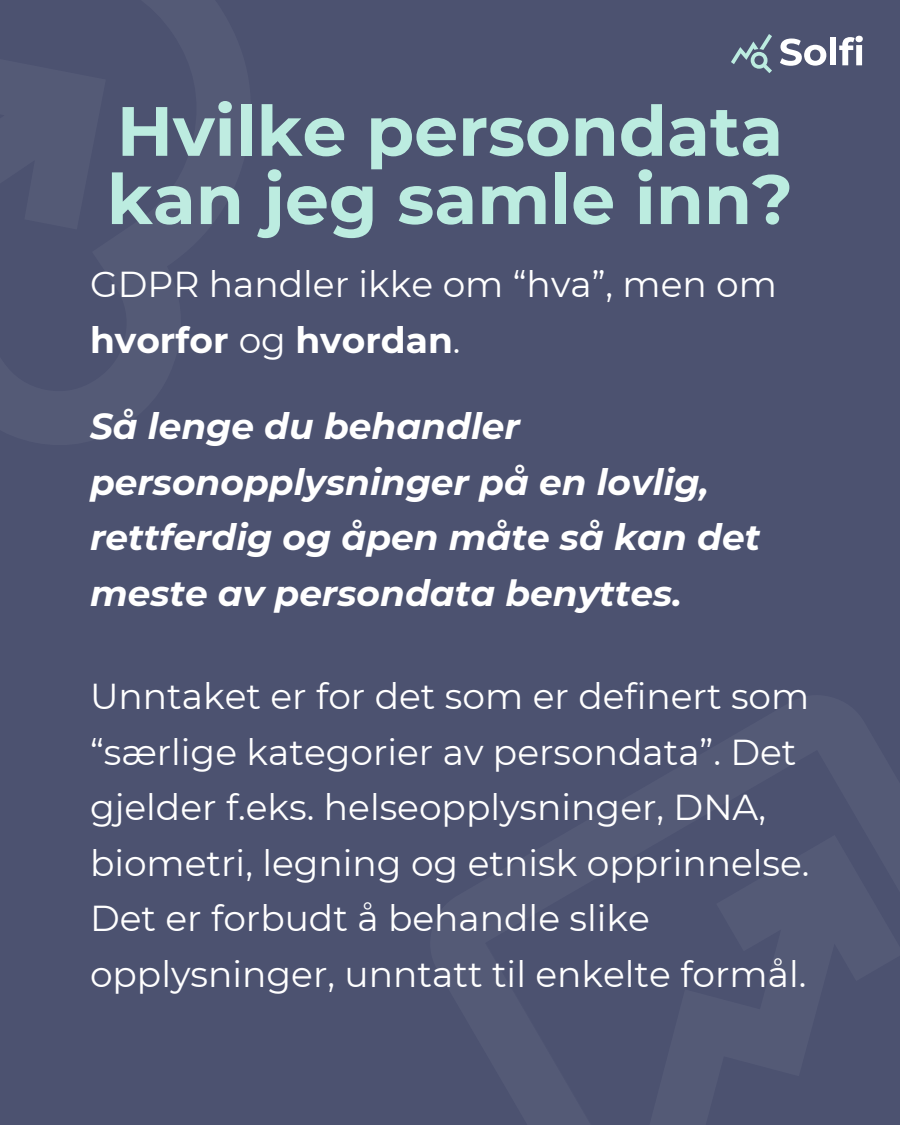
<style>
.page{position:relative;width:900px;height:1125px;background:#4c5270}
.page>*{position:absolute;margin:0;border:0;box-sizing:border-box;transform-origin:0 0}
.t1{font:700 69.6px/68.2px "Montserrat";color:#bcece0}
.t2{font:36px/55.5px "Montserrat";color:#fff}
.t3{font:italic 700 36px/55.5px "Montserrat";color:#fff}
.s1{font-weight:700}
</style>
<div class="page">
<svg style="left:731px;top:34px;width:41px;height:39px"></svg>
<svg style="left:780px;top:39px;width:46px;height:27px"></svg>
<div style="left:830px;top:37px;width:6px;height:28px;background:#fff"></div>
<svg style="left:839px;top:36px;width:24px;height:29px"></svg>
<p class="t1" style="left:107px;top:97px;width:688px">Hvilke persondata kan jeg samle inn?</p>
<h1 class="t2" style="left:90px;top:257px;width:689px">GDPR handler ikke om “hva”, men om <span class="s1">hvorfor</span> og <span class="s1">hvordan</span>.</h1>
<p class="t3" style="left:90px;top:398px;width:672px">Så lenge du behandler personopplysninger på en lovlig, rettferdig og åpen måte så kan det meste av persondata benyttes.</p>
<p class="t2" style="left:90px;top:668px;width:721px">Unntaket er for det som er definert som “særlige kategorier av persondata”. Det gjelder f.eks. helseopplysninger, DNA, biometri, legning og etnisk opprinnelse.<br>Det er forbudt å behandle slike opplysninger, unntatt til enkelte formål.</p>
</div>
